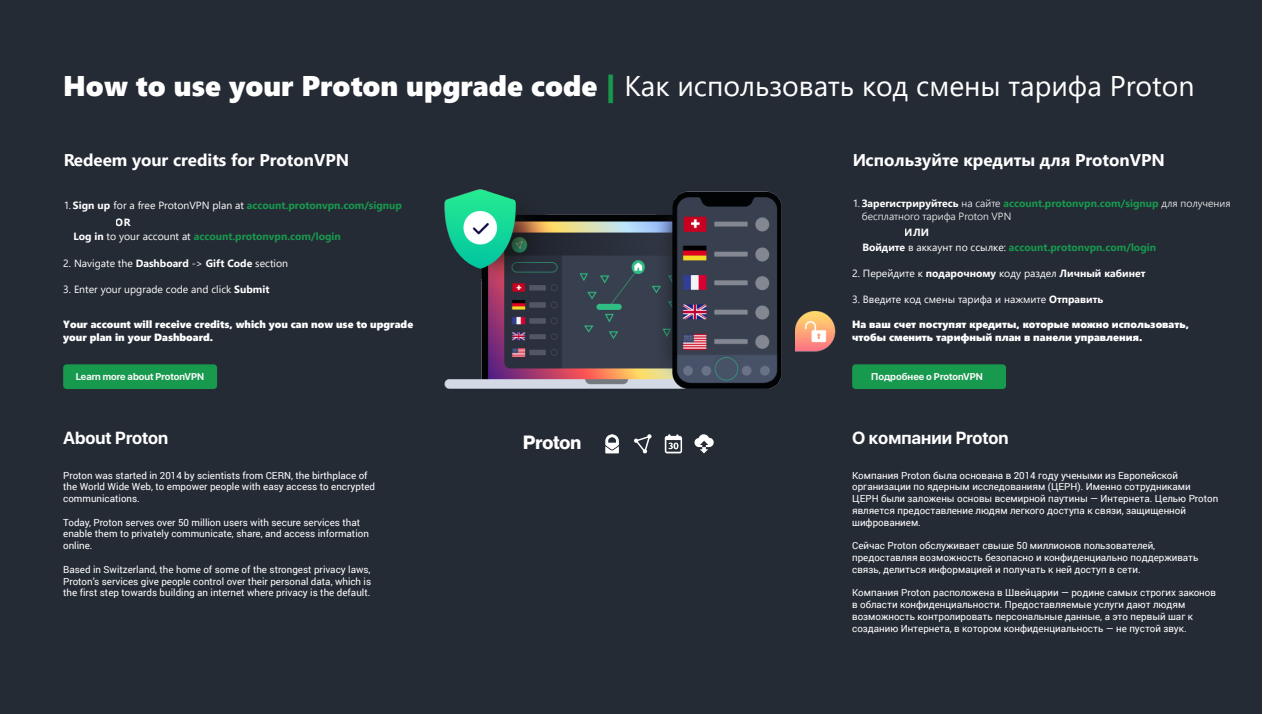
<style>
.page{position:relative;width:1263px;height:714px;background:#fff}
.page>*{position:absolute;margin:0;border:0;box-sizing:border-box;transform-origin:0 0}
.t1{font:28.5px "Segoe UI";color:#fff}
.t2{font:18.75px "N Haas Grotesk DS Pro 75 Bd";letter-spacing:-.005em;color:#fff}
.t3{font:700 17.4px "SF Pro Display";color:#fff}
.t4{font:700 16.95px "Segoe UI";color:#fff}
.t5{font:10.5px/12.5px "Segoe UI Black";color:#fff}
.t6{font:700 10.5px "Segoe UI";color:#17994e}
.t7{font:10.5px "Segoe UI";color:#fff}
.t8{font:300 10.5px/12.5px "Segoe UI";color:#fff}
.t9{font:700 10.5px "Segoe UI";color:#fff}
.t10{font:9.75px/11.7px "Roboto";color:#fff}
.t11{font:700 9.75px "SF Pro Display";color:#f9f9fa}
.s1{font-family:"Segoe UI Black"}
.s2{font-family:"Segoe UI Black";color:#17994e}
.s3{font-weight:400;color:#fff}
.s4{color:#fff}
.s5{font-weight:700}
.s6{font-weight:400}
.s7{font-weight:700;color:#17994e}
</style>
<div class="page">
<div style="left:1px;top:0;width:1261px;height:713px;background:#252b35"></div>
<img style="left:444px;top:189px;width:410px;height:200px">
<svg style="left:634px;top:434px;width:17px;height:19px"></svg>
<svg style="left:605px;top:434px;width:14px;height:19px"></svg>
<svg style="left:665px;top:434px;width:17px;height:19px"></svg>
<svg style="left:694px;top:434px;width:20px;height:19px"></svg>
<div style="left:63px;top:364px;width:154px;height:25px;background:#17994e;border-radius:4px"></div>
<div style="left:852px;top:364px;width:154px;height:25px;background:#17994e;border-radius:4px"></div>
<h1 class="t1" style="left:63px;top:59px;width:1133px"><span class="s1">How to use your Proton upgrade code</span> <span class="s2">|</span> Как использовать код смены тарифа Proton</h1>
<h3 class="t4" style="left:63px;top:144px;width:287px">Redeem your credits for ProtonVPN</h3>
<p class="t6" style="left:63px;top:195px;width:340px"><span class="s3">1.</span> <span class="s4">Sign up</span> <span class="s3">for a free ProtonVPN plan at</span> account.protonvpn.com/signup</p>
<p class="t6" style="left:73px;top:226px;width:269px"><span class="s4">Log in</span> <span class="s3">to your account at</span> account.protonvpn.com/login</p>
<p class="t7" style="left:63px;top:253px;width:226px">2. Navigate the <span class="s5">Dashboard</span> -&gt; <span class="s5">Gift Code</span> section</p>
<p class="t9" style="left:116px;top:212px;width:16px">OR</p>
<p class="t7" style="left:63px;top:279px;width:208px">3. Enter your upgrade code and click <span class="s5">Submit</span></p>
<p class="t5" style="left:63px;top:317px;width:351px">Your account will receive credits, which you can now use to upgrade your plan in your Dashboard.</p>
<h3 class="t4" style="left:852px;top:144px;width:314px">Используйте кредиты для ProtonVPN</h3>
<p class="t8" style="left:862px;top:196px;width:370px;text-indent:-10px"><span class="s6">1.</span> <span class="s5">Зарегистрируйтесь</span> на сайте <span class="s7">account.protonvpn.com/signup</span> для получения бесплатного тарифа Proton VPN</p>
<p class="t6" style="left:862px;top:237px;width:295px"><span class="s4">Войдите</span> <span class="s3">в аккаунт по ссылке:</span> account.protonvpn.com/login</p>
<p class="t9" style="left:852px;top:263px;width:295px"><span class="s6">2. Перейдите к</span> подарочному <span class="s6">коду раздел</span> Личный кабинет</p>
<p class="t9" style="left:905px;top:222px;width:26px">ИЛИ</p>
<p class="t7" style="left:852px;top:289px;width:253px">3. Введите код смены тарифа и нажмите <span class="s5">Отправить</span></p>
<p class="t5" style="left:852px;top:317px;width:338px">На ваш счет поступят кредиты, которые можно использовать, чтобы сменить тарифный план в панели управления.</p>
<p class="t11" style="left:76px;top:370px;width:130px">Learn more about ProtonVPN</p>
<p class="t11" style="left:871px;top:370px;width:113px">Подробнее о ProtonVPN</p>
<h3 class="t3" style="left:63px;top:428px;width:107px">About Proton</h3>
<p class="t10" style="left:63px;top:468px;width:313px">Proton was started in 2014 by scientists from CERN, the birthplace of the World Wide Web, to empower people with easy access to encrypted communications.</p>
<p class="t10" style="left:63px;top:515px;width:307px">Today, Proton serves over 50 million users with secure services that enable them to privately communicate, share, and access information online.</p>
<p class="t10" style="left:63px;top:562px;width:310px;text-align:justify">Based in Switzerland, the home of some of the strongest privacy laws, Proton’s services give people control over their personal data, which is the first step towards building an internet where privacy is the default.</p>
<h2 class="t2" style="left:523px;top:430px;width:59px">Proton</h2>
<h3 class="t3" style="left:852px;top:428px;width:158px">О компании Proton</h3>
<p class="t10" style="left:852px;top:468px;width:368px">Компания Proton была основана в 2014 году учеными из Европейской организации по ядерным исследованиям (ЦЕРН). Именно сотрудниками ЦЕРН были заложены основы всемирной паутины — Интернета. Целью Proton является предоставление людям легкого доступа к связи, защищенной шифрованием.</p>
<p class="t10" style="left:852px;top:539px;width:348px">Сейчас Proton обслуживает свыше 50 миллионов пользователей, предоставляя возможность безопасно и конфиденциально поддерживать связь, делиться информацией и получать к ней доступ в сети.</p>
<p class="t10" style="left:852px;top:586px;width:365px">Компания Proton расположена в Швейцарии — родине самых строгих законов в области конфиденциальности. Предоставляемые услуги дают людям возможность контролировать персональные данные, а это первый шаг к созданию Интернета, в котором конфиденциальность — не пустой звук.</p>
</div>
